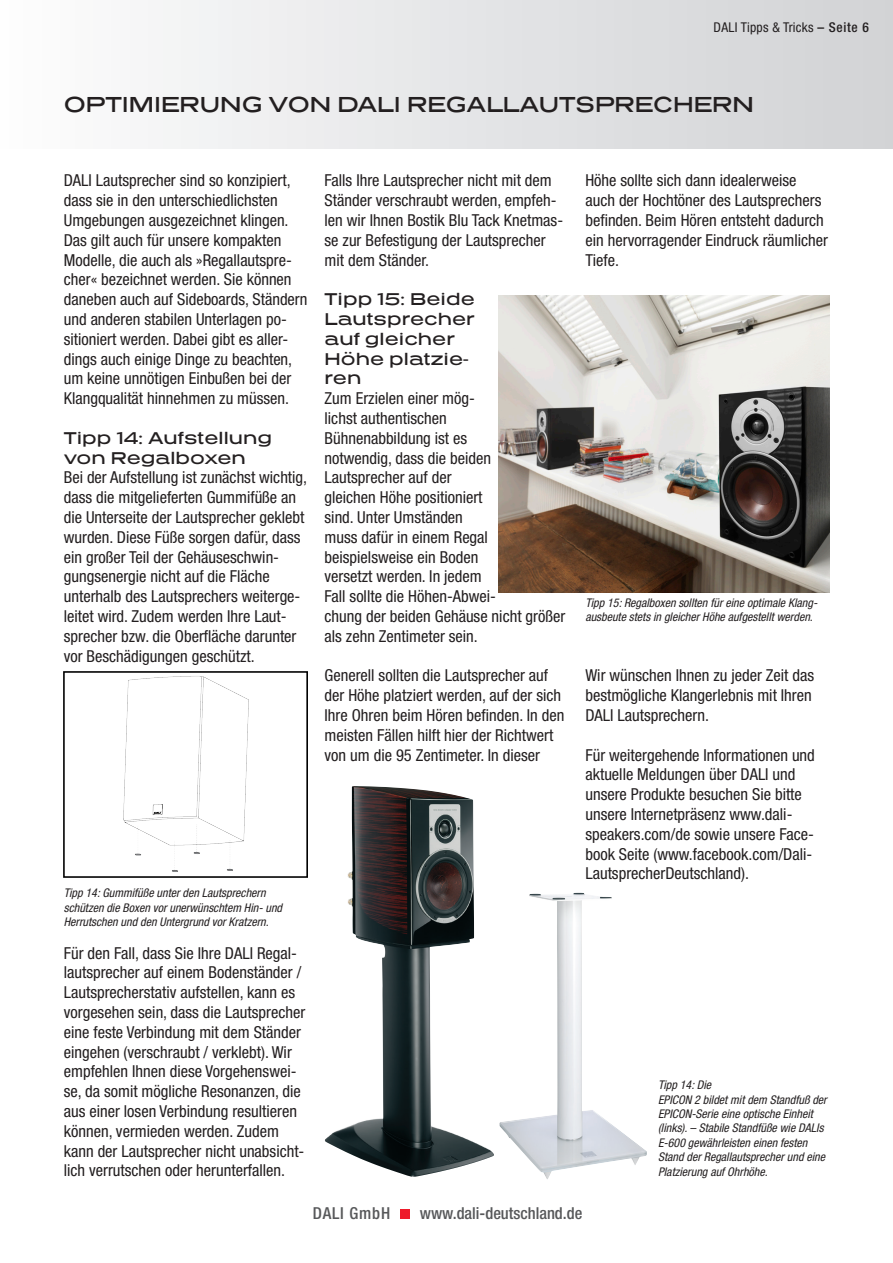
<style>
.page{position:relative;width:893px;height:1263px;background:#fff}
.page>*{position:absolute;margin:0;border:0;box-sizing:border-box;transform-origin:0 0}
.Heading_1{font:21px "Presicav Rg";color:#231f20}
.Body_text{font:condensed 16.5px/19.8px "Helvetica Neue";color:#231f20}
.Body_text-2{font:16.5px/19.8px "Presicav Rg";color:#231f20}
.t1{font:500 condensed 16.5px "Helvetica Neue";color:#57585a}
.t2{font:500 condensed 16.5px "Helvetica Neue";letter-spacing:.05em;color:#57585a}
.Body_text-3{font:condensed 13.5px "Helvetica Neue";letter-spacing:.02em;color:#231f20}
.Figuretext{font:italic condensed 12px/14.4px "Helvetica Neue";color:#231f20}
.s1{font-weight:500}
</style>
<div class="page">
<div style="left:0;top:0;width:893px;height:149px;background:linear-gradient(to right,#fdfdfd,#d0d2d4)"></div>
<img style="left:64px;top:672px;width:244px;height:206px">
<img style="left:499px;top:893px;width:148px;height:286px">
<img style="left:325px;top:786px;width:107px;height:391px">
<img style="left:499px;top:296px;width:330px;height:296px">
<div style="left:400px;top:1209px;width:10px;height:9px;background:#ee1b2b"></div>
<p class="Body_text-3" style="left:714px;top:19px;width:157px">DALI Tipps &amp; Tricks <span class="s1">– Seite 6</span></p>
<p class="Heading_1" style="left:64px;top:91px;width:691px">OPTIMIERUNG VON DALI REGALLAUTSPRECHERN</p>
<p class="Body_text" style="left:64px;top:170px;width:245px">DALI Lautsprecher sind so konzipiert, dass sie in den unterschiedlichsten Umgebungen ausgezeichnet klingen.<br>Das gilt auch für unsere kompakten Modelle, die auch als »Regallautspre&shy;cher« bezeichnet werden. Sie können daneben auch auf Sideboards, Ständern und anderen stabilen Unterlagen po&shy;sitioniert werden. Dabei gibt es aller&shy;dings auch einige Dinge zu beachten, um keine unnötigen Einbußen bei der Klangqualität hinnehmen zu müssen.</p>
<p class="Body_text-2" style="left:64px;top:427px;width:210px">Tipp 14: Aufstellung von Regalboxen</p>
<p class="Body_text" style="left:64px;top:467px;width:245px">Bei der Aufstellung ist zunächst wichtig, dass die mitgelieferten Gummifüße an die Unterseite der Lautsprecher geklebt wurden. Diese Füße sorgen dafür, dass ein großer Teil der Gehäuseschwin&shy;gungsenergie nicht auf die Fläche unterhalb des Lautsprechers weiterge&shy;leitet wird. Zudem werden Ihre Laut&shy;sprecher bzw. die Oberfläche darunter vor Beschädigungen geschützt.</p>
<p class="Body_text" style="left:325px;top:170px;width:240px">Falls Ihre Lautsprecher nicht mit dem Ständer verschraubt werden, empfeh&shy;len wir Ihnen Bostik Blu Tack Knetmas&shy;se zur Befestigung der Lautsprecher mit dem Ständer.</p>
<p class="Body_text-2" style="left:325px;top:289px;width:152px">Tipp 15: Beide<br>Lautsprecher auf gleicher<br>Höhe platzie&shy;ren</p>
<p class="Body_text" style="left:325px;top:388px;width:242px">Zum Erzielen einer mög-<br>lichst authentischen<br>Bühnenabbildung ist es<br>notwendig, dass die beiden<br>Lautsprecher auf der<br>gleichen Höhe positioniert<br>sind. Unter Umständen<br>muss dafür in einem Regal beispielsweise ein Boden<br>versetzt werden. In jedem<br>Fall sollte die Höhen-Abwei-<br>chung der beiden Gehäuse nicht größer als zehn Zentimeter sein.</p>
<p class="Body_text" style="left:325px;top:665px;width:241px">Generell sollten die Lautsprecher auf der Höhe platziert werden, auf der sich Ihre Ohren beim Hören befinden. In den meisten Fällen hilft hier der Richtwert von um die 95 Zentimeter. In dieser</p>
<p class="Figuretext" style="left:64px;top:886px;width:220px">Tipp 14: Gummifüße unter den Lautsprechern schützen die Boxen vor unerwünschtem Hin- und<br>Herrutschen und den Untergrund vor Kratzern.</p>
<p class="Body_text" style="left:64px;top:943px;width:243px">Für den Fall, dass Sie Ihre DALI Regal&shy;lautsprecher auf einem Bodenständer / Lautsprecherstativ aufstellen, kann es vorgesehen sein, dass die Lautsprecher eine feste Verbindung mit dem Ständer eingehen (verschraubt / verklebt). Wir empfehlen Ihnen diese Vorgehenswei&shy;se, da somit mögliche Resonanzen, die aus einer losen Verbindung resultieren können, vermieden werden. Zudem</p>
<p class="Body_text" style="left:64px;top:1141px;width:242px">kann der Lautsprecher nicht unabsicht&shy;lich verrutschen oder herunterfallen.</p>
<p class="Body_text" style="left:585px;top:170px;width:213px">Höhe sollte sich dann idealerweise</p>
<p class="Body_text" style="left:585px;top:190px;width:244px">auch der Hochtöner des Lautsprechers befinden. Beim Hören entsteht dadurch ein hervorragender Eindruck räumlicher<br>Tiefe.</p>
<p class="Figuretext" style="left:585px;top:595px;width:234px">Tipp 15: Regalboxen sollten für eine optimale Klang&shy;ausbeute stets in gleicher Höhe aufgestellt werden.</p>
<p class="Body_text" style="left:585px;top:665px;width:230px">Wir wünschen Ihnen zu jeder Zeit das bestmögliche Klangerlebnis mit Ihren<br>DALI Lautsprechern.</p>
<p class="Body_text" style="left:585px;top:745px;width:231px">Für weitergehende Informationen und aktuelle Meldungen über DALI und unsere Produkte besuchen Sie bitte unsere Internetpräsenz www.dali-</p>
<p class="Body_text" style="left:585px;top:824px;width:230px;text-align:justify">speakers.com/de sowie unsere Face&shy;book Seite (www.facebook.com/Dali-LautsprecherDeutschland).</p>
<p class="Figuretext" style="left:658px;top:1078px;width:170px">Tipp 14: Die<br>EPICON 2 bildet mit dem Standfuß der<br>EPICON-Serie eine optische Einheit (links). – Stabile Standfüße wie DALIs<br>E-600 gewährleisten einen festen<br>Stand der Regallautsprecher und eine<br>Platzierung auf Ohrhöhe.</p>
<p class="t2" style="left:313px;top:1203px;width:79px">DALI GmbH</p>
<p class="t1" style="left:420px;top:1203px;width:164px">www.dali-deutschland.de</p>
</div>
